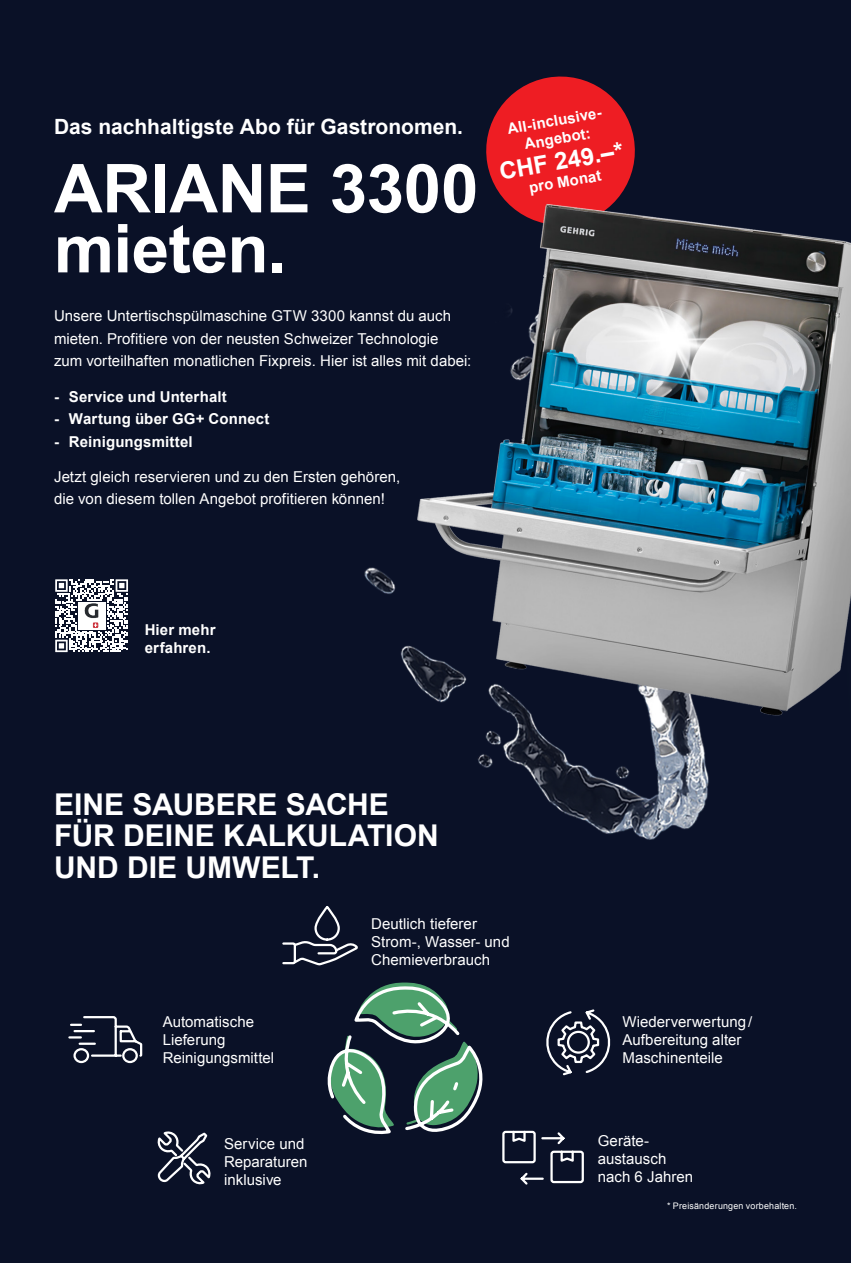
<style>
.page{position:relative;width:851px;height:1263px;background:#fff}
.page>*{position:absolute;margin:0;border:0;box-sizing:border-box;transform-origin:0 0}
.t1{font:700 67.5px/60px "Arial";letter-spacing:-.005em;color:#fff}
.t2{font:700 30px/31.5px "Arial";letter-spacing:-.005em;color:#fff}
.t3{font:700 24px "Arial";color:#fff}
.t4{font:700 21px "Arial";color:#fff}
.t5{font:15px/18px "Arial";letter-spacing:.005em;color:#fff}
.t6{font:700 15px/18px "Arial";letter-spacing:.01em;color:#fff;text-align:center}
.t7{font:9px "Arial";letter-spacing:.02em;color:#fff}
</style>
<div class="page">
<div style="left:0;top:0;width:850px;height:1263px;background:#0a1127"></div>
<svg style="left:68px;top:1016px;width:75px;height:48px"></svg>
<svg style="left:282px;top:906px;width:76px;height:60px"></svg>
<svg style="left:546px;top:1009px;width:65px;height:67px"></svg>
<div style="left:567px;top:1031px;width:22px;height:23px;border:2px solid #fff;border-radius:50%"></div>
<svg style="left:502px;top:1130px;width:82px;height:55px"></svg>
<svg style="left:157px;top:1131px;width:54px;height:54px"></svg>
<img style="left:364px;top:79px;width:486px;height:761px">
<svg style="left:327px;top:982px;width:155px;height:153px"></svg>
<svg style="left:55px;top:579px;width:73px;height:73px"></svg>
<img style="left:77px;top:601px;width:29px;height:29px">
<p class="t4" style="left:54px;top:113px;width:410px">Das nachhaltigste Abo für Gastronomen.</p>
<p class="t1" style="left:54px;top:161px;width:426px">ARIANE 3300 mieten.</p>
<p class="t5" style="left:54px;top:305px;width:419px;line-height:22.5px">Unsere Untertischspülmaschine GTW 3300 kannst du auch mieten. Profitiere von der neusten Schweizer Technologie<br>zum vorteilhaften monatlichen Fixpreis. Hier ist alles mit dabei:</p>
<p class="t6" style="left:54px;top:388px;width:174px">- Service und Unterhalt</p>
<p class="t6" style="left:54px;top:410px;width:217px">- Wartung über GG+ Connect</p>
<p class="t6" style="left:54px;top:433px;width:140px">- Reinigungsmittel</p>
<p class="t5" style="left:54px;top:466px;width:347px;line-height:22.5px">Jetzt gleich reservieren und zu den Ersten gehören, die von diesem tollen Angebot profitieren können!</p>
<p class="t6" style="left:506px;top:121px;width:99px;rotate:-10deg">All-inclusive-<br>Angebot:</p>
<p class="t3" style="left:497px;top:156px;width:127px;rotate:-10deg">CHF 249.–*</p>
<p class="t6" style="left:527px;top:180px;width:75px;rotate:-10deg">pro Monat</p>
<p class="t6" style="left:145px;top:621px;width:72px;text-align:left">Hier mehr erfahren.</p>
<p class="t2" style="left:54px;top:789px;width:386px">EINE SAUBERE SACHE<br>FÜR DEINE KALKULATION<br>UND DIE UMWELT.</p>
<p class="t5" style="left:163px;top:1012px;width:113px">Automatische<br>Lieferung<br>Reinigungsmittel</p>
<p class="t5" style="left:371px;top:915px;width:140px">Deutlich tieferer<br>Strom-, Wasser- und<br>Chemieverbrauch</p>
<p class="t5" style="left:622px;top:1012px;width:131px">Wiederverwertung/</p>
<p class="t5" style="left:622px;top:1030px;width:121px">Aufbereitung alter</p>
<p class="t5" style="left:622px;top:1048px;width:102px">Maschinenteile</p>
<p class="t5" style="left:224px;top:1134px;width:85px">Service und<br>Reparaturen inklusive</p>
<p class="t5" style="left:597px;top:1132px;width:70px">Geräte&shy;austausch</p>
<p class="t5" style="left:597px;top:1168px;width:97px">nach 6 Jahren</p>
<p class="t7" style="left:667px;top:1200px;width:131px">* Preisänderungen vorbehalten.</p>
</div>
